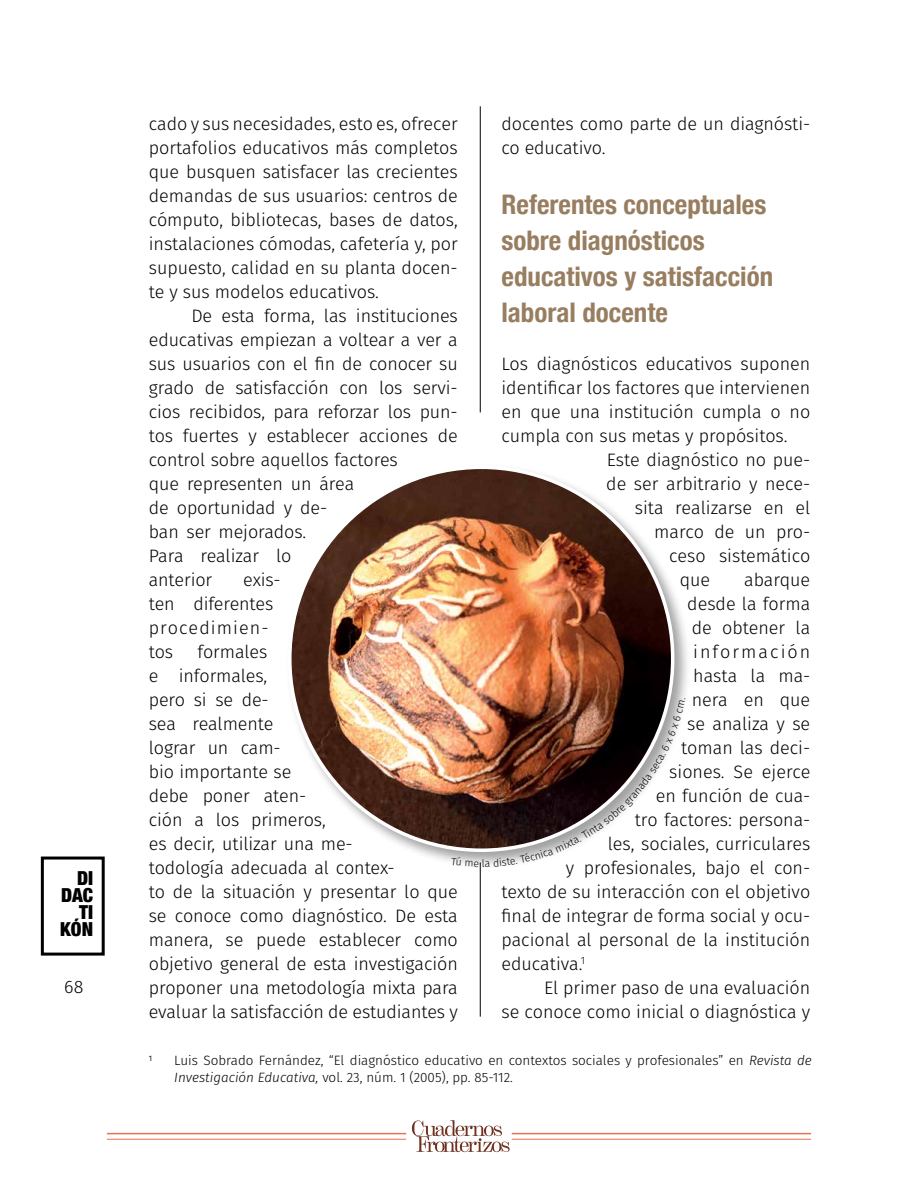
<style>
.page{position:relative;width:918px;height:1188px;background:#fff}
.page>*{position:absolute;margin:0;border:0;box-sizing:border-box;transform-origin:0 0}
.t1{font:700 condensed 27px/36px "Helvetica Neue";color:#987e60}
.t2{font:900 condensed 19.2px/17.2px "Helvetica Neue";color:#000;text-align:right}
.t3{font:300 18px/24px "Fira Sans";letter-spacing:-.005em;color:#000}
.t4{font:300 13.5px/16.5px "Fira Sans";color:#000}
.t5{font:300 10.5px "Fira Sans";color:#000}
.t6{font:7.8px "Fira Sans";color:#000}
.s1{font-style:italic}
</style>
<div class="page">
<hr style="left:480px;top:106px;width:1px;height:306px;background:#000">
<hr style="left:480px;top:862px;width:1px;height:155px;background:#000">
<div style="left:286px;top:463px;width:405px;height:406px;background:#000;opacity:.37"></div>
<img style="left:290px;top:467px;width:383px;height:383px;border-radius:191px">
<hr style="left:107px;top:1133px;width:299px;height:1px;background:#eb7051">
<hr style="left:512px;top:1133px;width:299px;height:1px;background:#eb7051">
<hr style="left:107px;top:1139px;width:299px;height:1px;background:#eb7051">
<hr style="left:512px;top:1139px;width:299px;height:1px;background:#eb7051">
<div style="left:41px;top:857px;width:64px;height:99px;border:3px solid #000"></div>
<svg style="left:412px;top:1120px;width:98px;height:32px"></svg>
<svg style="left:451px;top:857px;width:28px;height:10px"></svg>
<svg style="left:485px;top:699px;width:201px;height:168px"></svg>
<p class="t2" style="left:60px;top:868px;width:34px">DI<br>DAC<br>TI<br>KÓN</p>
<p class="t3" style="left:64px;top:975px;width:21px">68</p>
<p class="t3" style="left:502px;top:112px;width:310px">docentes como parte de un diagnósti&shy;co educativo.</p>
<h1 class="t1" style="left:502px;top:185px;width:273px">Referentes conceptuales sobre diagnósticos educativos y satisfacción laboral docente</h1>
<p class="t3" style="left:502px;top:352px;width:310px">Los diagnósticos educativos suponen</p>
<p class="t3" style="left:502px;top:376px;width:310px">identificar los factores que intervienen</p>
<p class="t3" style="left:502px;top:400px;width:310px">en que una institución cumpla o no</p>
<p class="t3" style="left:502px;top:424px;width:288px">cumpla con sus metas y propósitos.</p>
<p class="t3" style="left:607px;top:448px;width:205px">Este diagnóstico no pue-</p>
<p class="t3" style="left:606px;top:472px;width:205px">de ser arbitrario y nece-</p>
<p class="t3" style="left:635px;top:496px;width:177px">sita realizarse en el</p>
<p class="t3" style="left:654px;top:520px;width:157px">marco de un pro-</p>
<p class="t3" style="left:669px;top:544px;width:142px">ceso sistemático</p>
<p class="t3" style="left:680px;top:568px;width:32px">que</p>
<p class="t3" style="left:744px;top:568px;width:68px">abarque</p>
<p class="t3" style="left:687px;top:592px;width:125px">desde la forma</p>
<p class="t3" style="left:692px;top:616px;width:120px">de obtener la</p>
<p class="t3" style="left:693px;top:640px;width:119px">información</p>
<p class="t3" style="left:693px;top:664px;width:119px">hasta la ma-</p>
<p class="t3" style="left:692px;top:688px;width:120px">nera en que</p>
<p class="t3" style="left:687px;top:712px;width:124px">se analiza y se</p>
<p class="t3" style="left:681px;top:736px;width:131px">toman las deci-</p>
<p class="t3" style="left:669px;top:760px;width:143px">siones. Se ejerce</p>
<p class="t3" style="left:656px;top:784px;width:156px">en función de cua-</p>
<p class="t3" style="left:635px;top:808px;width:177px">tro factores: persona-</p>
<p class="t3" style="left:608px;top:832px;width:204px">les, sociales, curriculares</p>
<p class="t3" style="left:566px;top:856px;width:246px">y profesionales, bajo el con-</p>
<p class="t3" style="left:502px;top:880px;width:310px">texto de su interacción con el objetivo</p>
<p class="t3" style="left:502px;top:904px;width:310px">final de integrar de forma social y ocu-</p>
<p class="t3" style="left:502px;top:928px;width:310px">pacional al personal de la institución</p>
<p class="t3" style="left:502px;top:952px;width:85px">educativa.<sup>1</sup></p>
<p class="t3" style="left:544px;top:976px;width:268px">El primer paso de una evaluación</p>
<p class="t3" style="left:502px;top:1000px;width:310px">se conoce como inicial o diagnóstica y</p>
<p class="t3" style="left:149px;top:112px;width:311px;text-align:justify">cado y sus necesidades, esto es, ofrecer portafolios educativos más completos que busquen satisfacer las crecientes demandas de sus usuarios: centros de cómputo, bibliotecas, bases de datos, instalaciones cómodas, cafetería y, por supuesto, calidad en su planta docen&shy;te y sus modelos educativos.</p>
<p class="t3" style="left:149px;top:304px;width:311px;text-indent:43px">De esta forma, las instituciones educativas empiezan a voltear a ver a sus usuarios con el fin de conocer su grado de satisfacción con los servi&shy;cios recibidos, para reforzar los pun&shy;tos fuertes y establecer acciones de control sobre aquellos factores<br>que representen un área<br>de oportunidad y de-<br>ban ser mejorados.<br>Para realizar lo<br>anterior</p>
<p class="t3" style="left:149px;top:568px;width:133px;text-indent:94px">exis&shy;ten diferentes procedimien&shy;tos</p>
<p class="t3" style="left:149px;top:640px;width:311px;text-indent:49px">formales<br>e informales,<br>pero si se de-<br>sea realmente<br>lograr un cam-<br>bio importante se<br>debe poner aten-<br>ción a los primeros,<br>es decir, utilizar una me-<br>todología adecuada al contex-<br>to de la situación y presentar lo que se conoce como diagnóstico. De esta manera, se puede establecer como objetivo general de esta investigación proponer una metodología mixta para evaluar la satisfacción de estudiantes y</p>
<p class="t6" style="left:149px;top:1052px;width:5px">1</p>
<p class="t4" style="left:174px;top:1052px;width:639px">Luis Sobrado Fernández, “El diagnóstico educativo en contextos sociales y profesionales” en <span class="s1">Revista de<br>Investigación Educativa,</span> vol. 23, núm. 1 (2005), pp. 85-112.</p>
<p class="t5" style="left:482px;top:856px;width:5px">l</p>
</div>
